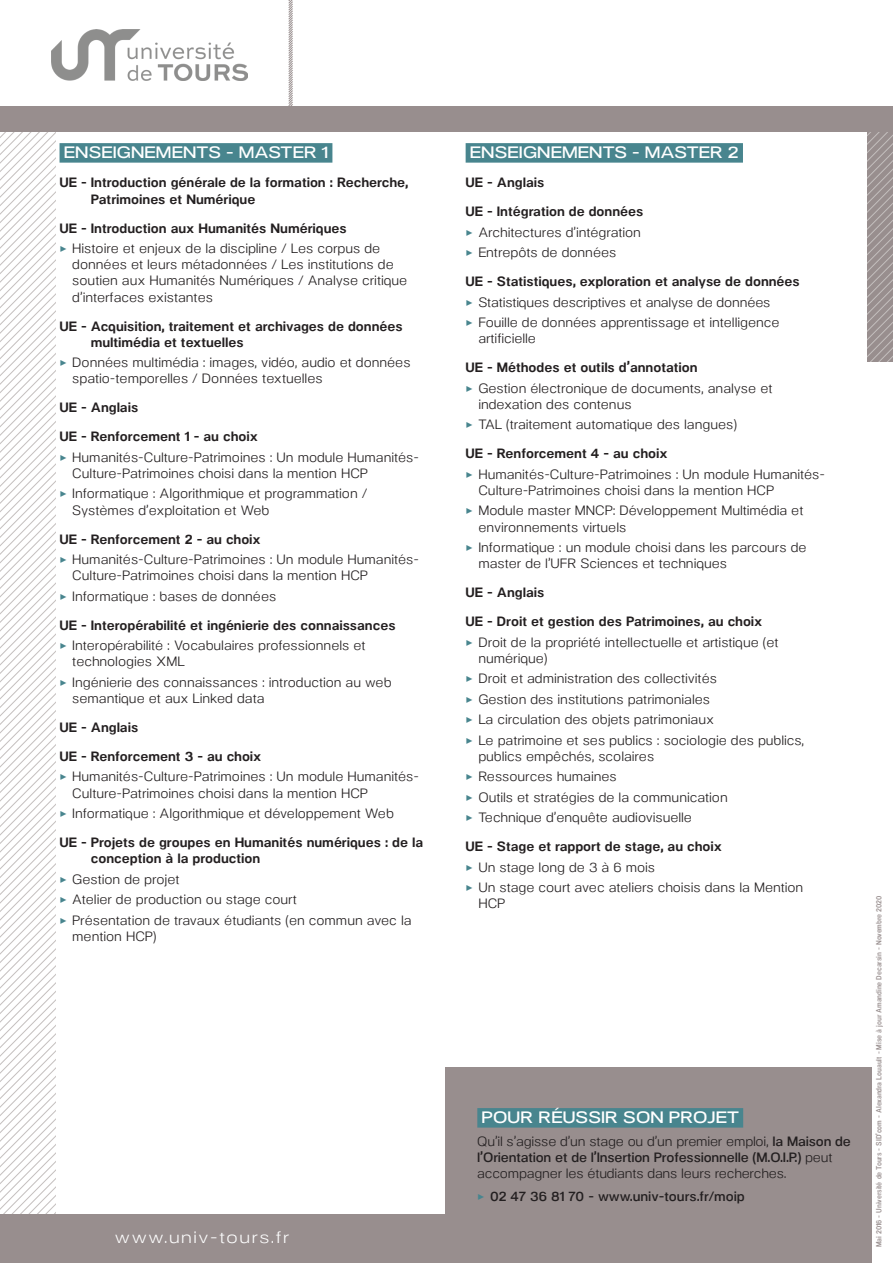
<style>
.page{position:relative;width:893px;height:1263px;background:#fff}
.page>*{position:absolute;margin:0;border:0;box-sizing:border-box;transform-origin:0 0}
.SHS_stabilo{font:600 16.5px "Neo Gram Extended";letter-spacing:.01em;color:#fff}
.t1{font:16.5px "Neo Gram Extended";letter-spacing:.1em;color:#fff}
.t2{font:13.5px/16.2px "Neo Gram";color:#231f20}
.Parag_sdt{font:700 13.5px/16.2px "Neo Gram";color:#231f20}
.t3{font:600 13.5px "Neo Gram";color:#231f20}
.t4{font:600 7.5px "Neo Gram Condensed";letter-spacing:-.01em;color:#988e8e}
.s1{color:#48858e}
.s2{font-weight:600}
</style>
<div class="page">
<svg style="left:0;top:132px;width:55px;height:1082px"></svg>
<svg style="left:288px;top:0;width:5px;height:106px"></svg>
<svg style="left:867px;top:132px;width:26px;height:229px;background:#9f9695"></svg>
<div style="left:0;top:1214px;width:446px;height:49px;background:#988e8e"></div>
<div style="left:445px;top:1067px;width:427px;height:196px;background:#988e8e"></div>
<div style="left:0;top:106px;width:893px;height:26px;background:#988e8e"></div>
<img style="left:51px;top:30px;width:196px;height:51px">
<div style="left:477px;top:1108px;width:266px;height:19px;background:#48858e"></div>
<div style="left:60px;top:143px;width:272px;height:20px;background:#48858e"></div>
<div style="left:466px;top:143px;width:277px;height:20px;background:#48858e"></div>
<p class="SHS_stabilo" style="left:64px;top:141px;width:266px">ENSEIGNEMENTS - MASTER 1</p>
<p class="Parag_sdt" style="left:91px;top:174px;width:319px;text-indent:-31px">UE - Introduction générale de la formation : Recherche,<br>Patrimoines et Numérique</p>
<p class="Parag_sdt" style="left:60px;top:219px;width:289px">UE - Introduction aux Humanités Numériques</p>
<p class="t2" style="left:72px;top:239px;width:336px;text-indent:-13px"><span class="s1">✓</span> Histoire et enjeux de la discipline / Les corpus de données et leurs métadonnées / Les institutions de soutien aux Humanités Numériques / Analyse critique d’interfaces existantes</p>
<p class="Parag_sdt" style="left:91px;top:317px;width:313px;text-indent:-31px">UE - Acquisition, traitement et archivages de données multimédia et textuelles</p>
<p class="t2" style="left:72px;top:353px;width:340px;text-indent:-13px"><span class="s1">✓</span> Données multimédia : images, vidéo, audio et données spatio-temporelles / Données textuelles</p>
<p class="Parag_sdt" style="left:60px;top:399px;width:80px">UE - Anglais</p>
<p class="Parag_sdt" style="left:60px;top:428px;width:200px">UE - Renforcement 1 - au choix</p>
<p class="t2" style="left:72px;top:448px;width:348px;text-indent:-13px"><span class="s1">✓</span> Humanités-Culture-Patrimoines : Un module Humanités-<br>Culture-Patrimoines choisi dans la mention HCP</p>
<p class="t2" style="left:72px;top:485px;width:297px;text-indent:-13px"><span class="s1">✓</span> Informatique : Algorithmique et programmation /<br>Systèmes d’exploitation et Web</p>
<p class="Parag_sdt" style="left:60px;top:530px;width:203px">UE - Renforcement 2 - au choix</p>
<p class="t2" style="left:72px;top:550px;width:348px;text-indent:-13px"><span class="s1">✓</span> Humanités-Culture-Patrimoines : Un module Humanités-<br>Culture-Patrimoines choisi dans la mention HCP</p>
<p class="t2" style="left:60px;top:587px;width:218px"><span class="s1">✓</span> Informatique : bases de données</p>
<p class="Parag_sdt" style="left:60px;top:616px;width:338px">UE - Interopérabilité et ingénierie des connaissances</p>
<p class="t2" style="left:72px;top:636px;width:295px;text-indent:-13px"><span class="s1">✓</span> Interopérabilité : Vocabulaires professionnels et technologies XML</p>
<p class="t2" style="left:72px;top:673px;width:321px;text-indent:-13px"><span class="s1">✓</span> Ingénierie des connaissances : introduction au web semantique et aux Linked data</p>
<p class="Parag_sdt" style="left:60px;top:718px;width:80px">UE - Anglais</p>
<p class="Parag_sdt" style="left:60px;top:747px;width:203px">UE - Renforcement 3 - au choix</p>
<p class="t2" style="left:72px;top:768px;width:348px;text-indent:-13px"><span class="s1">✓</span> Humanités-Culture-Patrimoines : Un module Humanités-<br>Culture-Patrimoines choisi dans la mention HCP</p>
<p class="t2" style="left:60px;top:804px;width:336px"><span class="s1">✓</span> Informatique : Algorithmique et développement Web</p>
<p class="Parag_sdt" style="left:91px;top:833px;width:334px;text-indent:-31px">UE - Projets de groupes en Humanités numériques : de la conception à la production</p>
<p class="t2" style="left:60px;top:870px;width:121px"><span class="s1">✓</span> Gestion de projet</p>
<p class="t2" style="left:60px;top:890px;width:239px"><span class="s1">✓</span> Atelier de production ou stage court</p>
<p class="t2" style="left:72px;top:911px;width:341px;text-indent:-13px"><span class="s1">✓</span> Présentation de travaux étudiants (en commun avec la mention HCP)</p>
<p class="t1" style="left:115px;top:1225px;width:175px">www.univ-tours.fr</p>
<p class="SHS_stabilo" style="left:470px;top:141px;width:270px">ENSEIGNEMENTS - MASTER 2</p>
<p class="Parag_sdt" style="left:466px;top:174px;width:80px">UE - Anglais</p>
<p class="Parag_sdt" style="left:466px;top:203px;width:179px">UE - Intégration de données</p>
<p class="t2" style="left:466px;top:223px;width:177px"><span class="s1">✓</span> Architectures d’intégration</p>
<p class="t2" style="left:466px;top:243px;width:152px"><span class="s1">✓</span> Entrepôts de données</p>
<p class="Parag_sdt" style="left:466px;top:272px;width:336px">UE - Statistiques, exploration et analyse de données</p>
<p class="t2" style="left:466px;top:293px;width:306px"><span class="s1">✓</span> Statistiques descriptives et analyse de données</p>
<p class="t2" style="left:478px;top:313px;width:303px;text-indent:-13px"><span class="s1">✓</span> Fouille de données apprentissage et intelligence artificielle</p>
<p class="Parag_sdt" style="left:466px;top:358px;width:234px">UE - Méthodes et outils d’annotation</p>
<p class="t2" style="left:478px;top:379px;width:296px;text-indent:-13px"><span class="s1">✓</span> Gestion électronique de documents, analyse et indexation des contenus</p>
<p class="t2" style="left:466px;top:416px;width:273px"><span class="s1">✓</span> TAL (traitement automatique des langues)</p>
<p class="Parag_sdt" style="left:466px;top:445px;width:203px">UE - Renforcement 4 - au choix</p>
<p class="t2" style="left:478px;top:465px;width:348px;text-indent:-13px"><span class="s1">✓</span> Humanités-Culture-Patrimoines : Un module Humanités-<br>Culture-Patrimoines choisi dans la mention HCP</p>
<p class="t2" style="left:478px;top:502px;width:327px;text-indent:-13px"><span class="s1">✓</span> Module master MNCP: Développement Multimédia et environnements virtuels</p>
<p class="t2" style="left:478px;top:538px;width:330px;text-indent:-13px"><span class="s1">✓</span> Informatique : un module choisi dans les parcours de master de l’UFR Sciences et techniques</p>
<p class="Parag_sdt" style="left:466px;top:583px;width:80px">UE - Anglais</p>
<p class="Parag_sdt" style="left:466px;top:612px;width:298px">UE - Droit et gestion des Patrimoines, au choix</p>
<p class="t2" style="left:478px;top:633px;width:302px;text-indent:-13px"><span class="s1">✓</span> Droit de la propriété intellectuelle et artistique (et numérique)</p>
<p class="t2" style="left:466px;top:670px;width:253px"><span class="s1">✓</span> Droit et administration des collectivités</p>
<p class="t2" style="left:466px;top:690px;width:246px"><span class="s1">✓</span> Gestion des institutions patrimoniales</p>
<p class="t2" style="left:466px;top:710px;width:250px"><span class="s1">✓</span> La circulation des objets patrimoniaux</p>
<p class="t2" style="left:478px;top:731px;width:327px;text-indent:-13px"><span class="s1">✓</span> Le patrimoine et ses publics : sociologie des publics, publics empêchés, scolaires</p>
<p class="t2" style="left:466px;top:768px;width:153px"><span class="s1">✓</span> Ressources humaines</p>
<p class="t2" style="left:466px;top:788px;width:264px"><span class="s1">✓</span> Outils et stratégies de la communication</p>
<p class="t2" style="left:466px;top:808px;width:228px"><span class="s1">✓</span> Technique d’enquête audiovisuelle</p>
<p class="Parag_sdt" style="left:466px;top:837px;width:258px">UE - Stage et rapport de stage, au choix</p>
<p class="t2" style="left:466px;top:858px;width:191px"><span class="s1">✓</span> Un stage long de 3 à 6 mois</p>
<p class="t2" style="left:478px;top:878px;width:326px;text-indent:-13px"><span class="s1">✓</span> Un stage court avec ateliers choisis dans la Mention<br>HCP</p>
<p class="SHS_stabilo" style="left:482px;top:1105px;width:259px">POUR RÉUSSIR SON PROJET</p>
<p class="t2" style="left:477px;top:1132px;width:375px">Qu’il s’agisse d’un stage ou d’un premier emploi, <span class="s2">la Maison de l’Orientation et de l’Insertion Professionnelle (M.O.I.P.)</span> peut accompagner les étudiants dans leurs recherches.</p>
<p class="t3" style="left:477px;top:1186px;width:269px"><span class="s1">✓</span> 02 47 36 81 70 - www.univ-tours.fr/moip</p>
<p class="t4" style="left:873px;top:1247px;width:353px;rotate:-90deg">Mai 2016 - Université de Tours - SID’com - Alexandra Louault - Mise à jour Amandine Decarsin - Novembre 2020</p>
</div>
